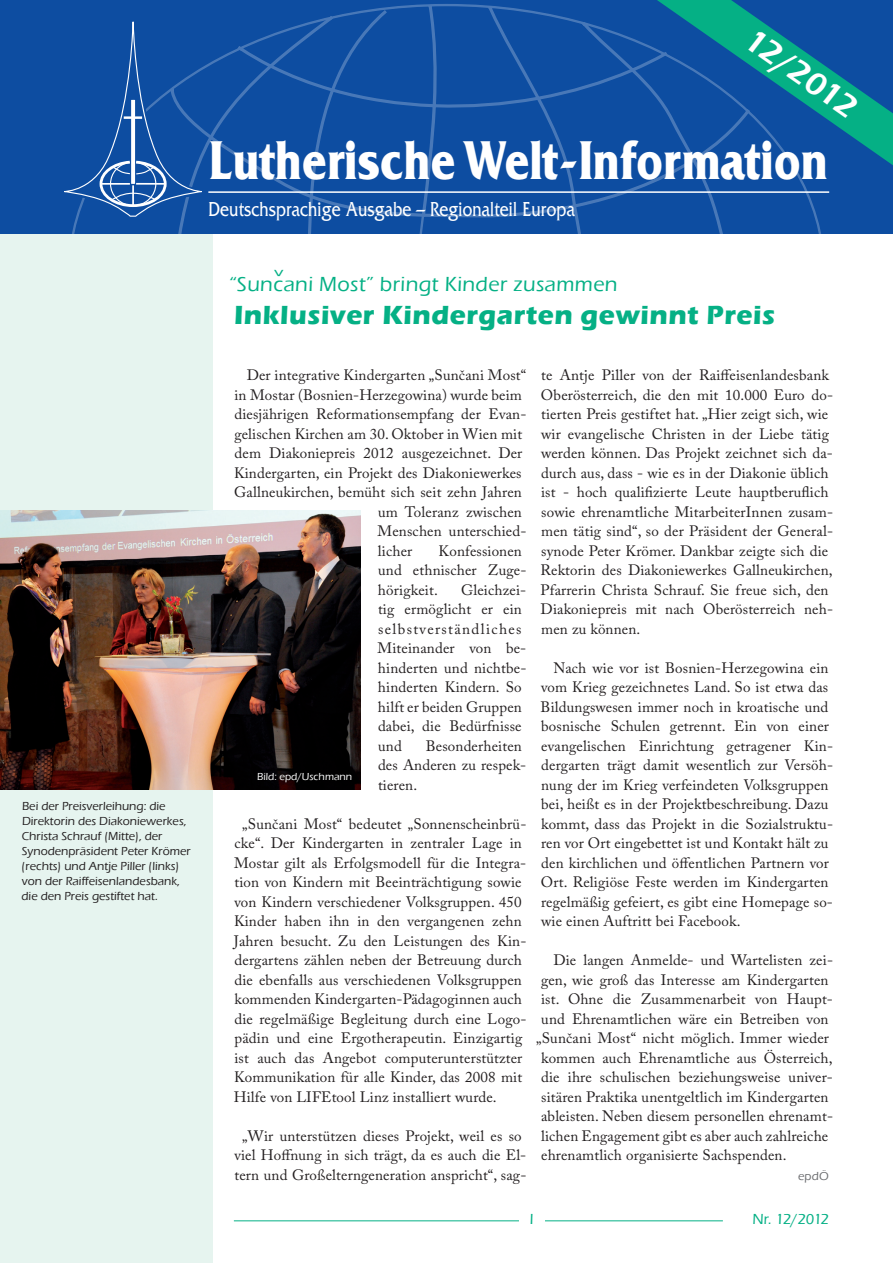
<style>
.page{position:relative;width:893px;height:1263px;background:#fff}
.page>*{position:absolute;margin:0;border:0;box-sizing:border-box;transform-origin:0 0}
.t1{font:700 57.3px "Friz Quadrata Std";letter-spacing:.01em;color:#fff;scale:.8 1}
.t2{font:600 33px "Eras ITC";color:#fff}
.t3{font:700 27px "Eras ITC";letter-spacing:.02em;color:#05b085}
.t4{font:21.3px "Friz Quadrata Std";letter-spacing:.01em;color:#fff;scale:.8 1}
.t5{font:500 21px "Eras ITC";letter-spacing:.02em;color:#05b085}
.t6{font:15px/19.5px "Adobe Caslon Pro";letter-spacing:.01em;color:#231f20}
.t7{font:500 15px "Eras ITC";letter-spacing:-.07em;color:#05b085}
.t8{font:500 12px/15px "Eras ITC";color:#231f20}
.t9{font:500 12px "Eras ITC";color:#6c6d70}
.t10{font:500 10.5px "Eras ITC";color:#fff}
</style>
<div class="page">
<hr style="left:234px;top:1220px;width:489px;height:1px;background:#05b085">
<div style="left:0;top:0;width:213px;height:1263px;background:#e6f4ef"></div>
<div style="left:0;top:0;width:893px;height:234px;background:#0d4da1"></div>
<div style="left:519px;top:1214px;width:25px;height:25px;background:#fff"></div>
<svg style="left:64px;top:0;width:829px;height:234px"></svg>
<img style="left:0;top:510px;width:360px;height:279px">
<h2 class="t2" style="left:759px;top:21px;width:131px;rotate:35deg">12/2012</h2>
<h1 class="t1" style="left:210px;top:129px;width:774px">Lutherische Welt-Information</h1>
<h3 class="t4" style="left:209px;top:197px;width:459px">Deutschsprachige Ausgabe – Regionalteil Europa</h3>
<p class="t8" style="left:22px;top:798px;width:171px">Bei der Preisverleihung: die<br>Direktorin des Diakoniewerkes,<br>Christa Schrauf (Mitte), der<br>Synodenpräsident Peter Krömer (rechts) und Antje Piller (links) von der Raiffeisenlandesbank, die den Preis gestiftet hat.</p>
<h3 class="t5" style="left:284px;top:281px;width:12px;rotate:-180deg">^</h3>
<h3 class="t5" style="left:229px;top:272px;width:390px">“Suncani Most” bringt Kinder zusammen</h3>
<h3 class="t3" style="left:234px;top:299px;width:542px">Inklusiver Kindergarten gewinnt Preis</h3>
<p class="t6" style="left:247px;top:365px;width:281px">Der integrative Kindergarten „Sunčani Most“</p>
<p class="t6" style="left:234px;top:385px;width:289px">in Mostar (Bosnien-Herzegowina) wurde beim</p>
<p class="t6" style="left:234px;top:404px;width:293px">diesjährigen Reformationsempfang der Evan-</p>
<p class="t6" style="left:234px;top:424px;width:289px">gelischen Kirchen am 30. Oktober in Wien mit</p>
<p class="t6" style="left:234px;top:443px;width:289px">dem Diakoniepreis 2012 ausgezeichnet. Der</p>
<p class="t6" style="left:234px;top:463px;width:289px">Kindergarten, ein Projekt des Diakoniewerkes</p>
<p class="t6" style="left:234px;top:482px;width:289px">Gallneukirchen, bemüht sich seit zehn Jahren</p>
<p class="t6" style="left:378px;top:502px;width:145px">um Toleranz zwischen</p>
<p class="t6" style="left:378px;top:521px;width:150px">Menschen unterschied-</p>
<p class="t6" style="left:378px;top:541px;width:36px">licher</p>
<p class="t6" style="left:378px;top:541px;width:150px;text-indent:61px">Konfessionen und ethnischer Zuge&shy;hörigkeit.</p>
<p class="t6" style="left:378px;top:580px;width:150px;text-indent:83px">Gleichzei&shy;tig ermöglicht er ein selbstverständliches<br>Miteinander von be&shy;hinderten und nichtbe&shy;hinderten Kindern. So hilft er beiden Gruppen dabei, die Bedürfnisse und</p>
<p class="t6" style="left:378px;top:736px;width:150px;text-indent:48px">Besonderheiten des Anderen zu respek&shy;tieren.</p>
<p class="t6" style="left:234px;top:814px;width:294px;text-indent:8px">„Sunčani Most“ bedeutet „Sonnenscheinbrü&shy;cke“. Der Kindergarten in zentraler Lage in Mostar gilt als Erfolgsmodell für die Integra&shy;tion von Kindern mit Beeinträchtigung sowie von Kindern verschiedener Volksgruppen. 450<br>Kinder haben ihn in den vergangenen zehn Jahren besucht. Zu den Leistungen des Kin&shy;dergartens zählen neben der Betreuung durch die ebenfalls aus verschiedenen Volksgruppen kommenden Kindergarten-Pädagoginnen auch die regelmäßige Begleitung durch eine Logo&shy;pädin und eine Ergotherapeutin. Einzigartig ist auch das Angebot computerunterstützter Kommunikation für alle Kinder, das 2008 mit Hilfe von LIFEtool Linz installiert wurde.</p>
<p class="t6" style="left:234px;top:1126px;width:294px;text-align:center">„Wir unterstützen dieses Projekt, weil es so viel Hoffnung in sich trägt, da es auch die El&shy;tern und Großelterngeneration anspricht“, sag-</p>
<p class="t10" style="left:257px;top:771px;width:96px">Bild: epd/Uschmann</p>
<p class="t6" style="left:540px;top:365px;width:294px">te Antje Piller von der Raiffeisenlandesbank Oberösterreich, die den mit 10.000 Euro do&shy;tierten Preis gestiftet hat. „Hier zeigt sich, wie wir evangelische Christen in der Liebe tätig werden können. Das Projekt zeichnet sich da&shy;durch aus, dass - wie es in der Diakonie üblich ist - hoch qualifizierte Leute hauptberuflich sowie ehrenamtliche MitarbeiterInnen zusam&shy;men tätig sind“, so der Präsident der General&shy;synode Peter Krömer. Dankbar zeigte sich die Rektorin des Diakoniewerkes Gallneukirchen, Pfarrerin Christa Schrauf. Sie freue sich, den Diakoniepreis mit nach Oberösterreich neh&shy;men zu können.</p>
<p class="t6" style="left:541px;top:658px;width:294px;text-indent:13px">Nach wie vor ist Bosnien-Herzegowina ein vom Krieg gezeichnetes Land. So ist etwa das Bildungswesen immer noch in kroatische und bosnische Schulen getrennt. Ein von einer evangelischen Einrichtung getragener Kin&shy;dergarten trägt damit wesentlich zur Versöh&shy;nung der im Krieg verfeindeten Volksgruppen bei, heißt es in der Projektbeschreibung. Dazu kommt, dass das Projekt in die Sozialstruktu&shy;ren vor Ort eingebettet ist und Kontakt hält zu den kirchlichen und öffentlichen Partnern vor Ort. Religiöse Feste werden im Kindergarten regelmäßig gefeiert, es gibt eine Homepage so&shy;wie einen Auftritt bei Facebook.</p>
<p class="t6" style="left:553px;top:950px;width:281px">Die langen Anmelde- und Wartelisten zei-</p>
<p class="t6" style="left:541px;top:970px;width:289px">gen, wie groß das Interesse am Kindergarten</p>
<p class="t6" style="left:541px;top:989px;width:293px">ist. Ohne die Zusammenarbeit von Haupt-</p>
<p class="t6" style="left:541px;top:1009px;width:289px">und Ehrenamtlichen wäre ein Betreiben von</p>
<p class="t6" style="left:536px;top:1028px;width:294px">„Sunčani Most“ nicht möglich. Immer wieder</p>
<p class="t6" style="left:541px;top:1048px;width:293px">kommen auch Ehrenamtliche aus Österreich,</p>
<p class="t6" style="left:541px;top:1067px;width:293px">die ihre schulischen beziehungsweise univer-</p>
<p class="t6" style="left:541px;top:1087px;width:289px">sitären Praktika unentgeltlich im Kindergarten</p>
<p class="t6" style="left:541px;top:1106px;width:293px">ableisten. Neben diesem personellen ehrenamt-</p>
<p class="t6" style="left:541px;top:1126px;width:289px">lichen Engagement gibt es aber auch zahlreiche</p>
<p class="t6" style="left:541px;top:1145px;width:247px">ehrenamtlich organisierte Sachspenden.</p>
<p class="t9" style="left:798px;top:1169px;width:32px">epdÖ</p>
<p class="t7" style="left:530px;top:1211px;width:5px">I</p>
<p class="t7" style="left:752px;top:1211px;width:78px">Nr. 12/2012</p>
</div>
